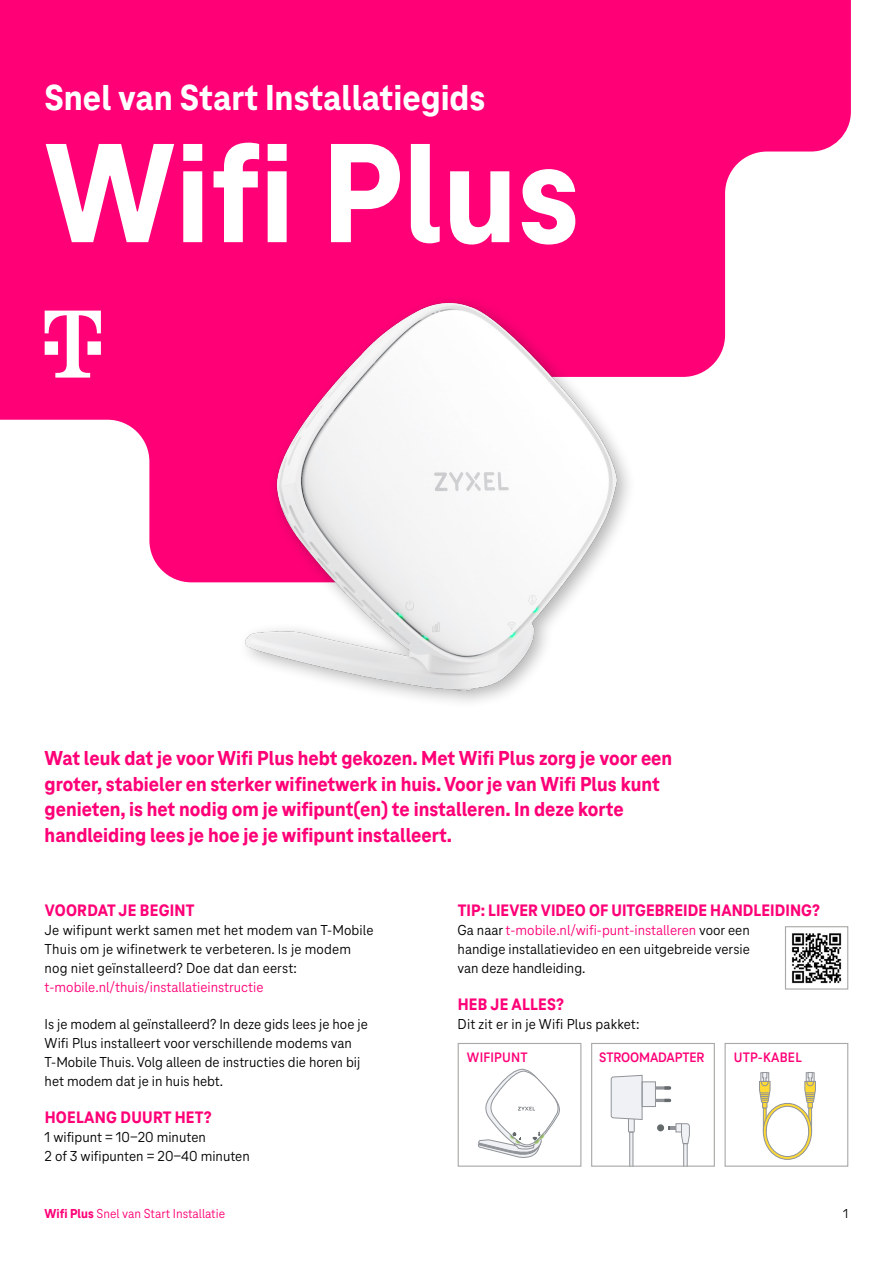
<style>
.page{position:relative;width:893px;height:1263px;background:#fff}
.page>*{position:absolute;margin:0;border:0;box-sizing:border-box;transform-origin:0 0}
.t1{font:800 147px "Tele Neo";color:#fff}
.t2{font:800 37.5px "Tele Neo";color:#fff}
.t3{font:800 21px/25.5px "Tele Neo";color:#f07}
.t4{font:800 17.25px "Tele Neo";letter-spacing:.005em;color:#f07}
.t5{font:15px/18.8px "Tele Neo";color:#000}
.t6{font:15px "Tele Neo";color:#f07}
.t7{font:700 14.25px "Tele Neo";letter-spacing:.015em;color:#f07}
.t8{font:700 14.25px "Tele Neo";letter-spacing:-.01em;color:#f07}
.t9{font:13.5px "Tele Neo";color:#f07}
.t10{font:13.5px "Tele Neo";color:#000}
.s1{color:#f07}
.s2{font-weight:800}
</style>
<div class="page">
<svg style="left:0;top:0;width:851px;height:582px;fill:#f07"></svg>
<svg style="left:656px;top:1086px;width:15px;height:3px"></svg>
<svg style="left:656px;top:1099px;width:15px;height:3px"></svg>
<svg style="left:668px;top:1123px;width:22px;height:42px"></svg>
<div style="left:657px;top:1124px;width:7px;height:7px;background:#64696b;border-radius:50%"></div>
<div style="left:642px;top:1082px;width:13px;height:24px;background:#f0f1f4"></div>
<svg style="left:610px;top:1074px;width:33px;height:91px"></svg>
<div style="left:642px;top:1081px;width:14px;height:26px;border:1px solid #909499"></div>
<div style="left:676px;top:1124px;width:5px;height:8px;background:#f0f1f4"></div>
<div style="left:676px;top:1123px;width:6px;height:9px;border:1px solid #909499"></div>
<div style="left:591px;top:1043px;width:124px;height:124px;border:1px solid #a8a8a7"></div>
<img style="left:221px;top:296px;width:443px;height:406px">
<div style="left:458px;top:1043px;width:123px;height:124px;border:1px solid #a8a8a7"></div>
<div style="left:724px;top:1043px;width:124px;height:124px;border:1px solid #a8a8a7"></div>
<svg style="left:759px;top:1072px;width:57px;height:88px"></svg>
<svg style="left:478px;top:1069px;width:82px;height:89px"></svg>
<img style="left:792px;top:933px;width:50px;height:51px">
<div style="left:785px;top:926px;width:63px;height:63px;border:1px solid #a8a8a7"></div>
<svg style="left:45px;top:311px;width:56px;height:67px"></svg>
<h2 class="t2" style="left:45px;top:77px;width:442px">Snel van Start Installatiegids</h2>
<h1 class="t1" style="left:45px;top:112px;width:537px">Wifi Plus</h1>
<p class="t3" style="left:45px;top:746px;width:629px">Wat leuk dat je voor Wifi Plus hebt gekozen. Met Wifi Plus zorg je voor een groter, stabieler en sterker wifinetwerk in huis. Voor je van Wifi Plus kunt genieten, is het nodig om je wifipunt(en) te installeren. In deze korte handleiding lees je hoe je je wifipunt installeert.</p>
<p class="t4" style="left:45px;top:901px;width:151px">VOORDAT JE BEGINT</p>
<p class="t5" style="left:45px;top:921px;width:331px">Je wifipunt werkt samen met het modem van T-Mobile<br>Thuis om je wifinetwerk te verbeteren. Is je modem nog niet geïnstalleerd? Doe dat dan eerst:</p>
<p class="t6" style="left:45px;top:978px;width:220px">t-mobile.nl/thuis/installatieinstructie</p>
<p class="t5" style="left:45px;top:1015px;width:325px">Is je modem al geïnstalleerd? In deze gids lees je hoe je Wifi Plus installeert voor verschillende modems van T-Mobile Thuis. Volg alleen de instructies die horen bij het modem dat je in huis hebt.</p>
<p class="t4" style="left:45px;top:1108px;width:168px">HOELANG DUURT HET?</p>
<p class="t5" style="left:45px;top:1128px;width:207px">1 wifipunt = 10-20 minuten<br>2 of 3 wifipunten = 20-40 minuten</p>
<p class="t4" style="left:458px;top:901px;width:364px">TIP: LIEVER VIDEO OF UITGEBREIDE HANDLEIDING?</p>
<p class="t5" style="left:458px;top:921px;width:294px;text-align:justify">Ga naar <span class="s1">t-mobile.nl/wifi-punt-installeren</span> voor een handige installatievideo en een uitgebreide versie van deze handleiding.</p>
<p class="t4" style="left:458px;top:995px;width:108px">HEB JE ALLES?</p>
<p class="t5" style="left:458px;top:1015px;width:183px">Dit zit er in je Wifi Plus pakket:</p>
<p class="t7" style="left:467px;top:1049px;width:62px">WIFIPUNT</p>
<p class="t8" style="left:599px;top:1049px;width:107px">STROOMADAPTER</p>
<p class="t7" style="left:734px;top:1049px;width:69px">UTP-KABEL</p>
<p class="t9" style="left:45px;top:1206px;width:182px"><span class="s2">Wifi Plus</span> Snel van Start Installatie</p>
<p class="t10" style="left:843px;top:1206px;width:7px">1</p>
</div>
